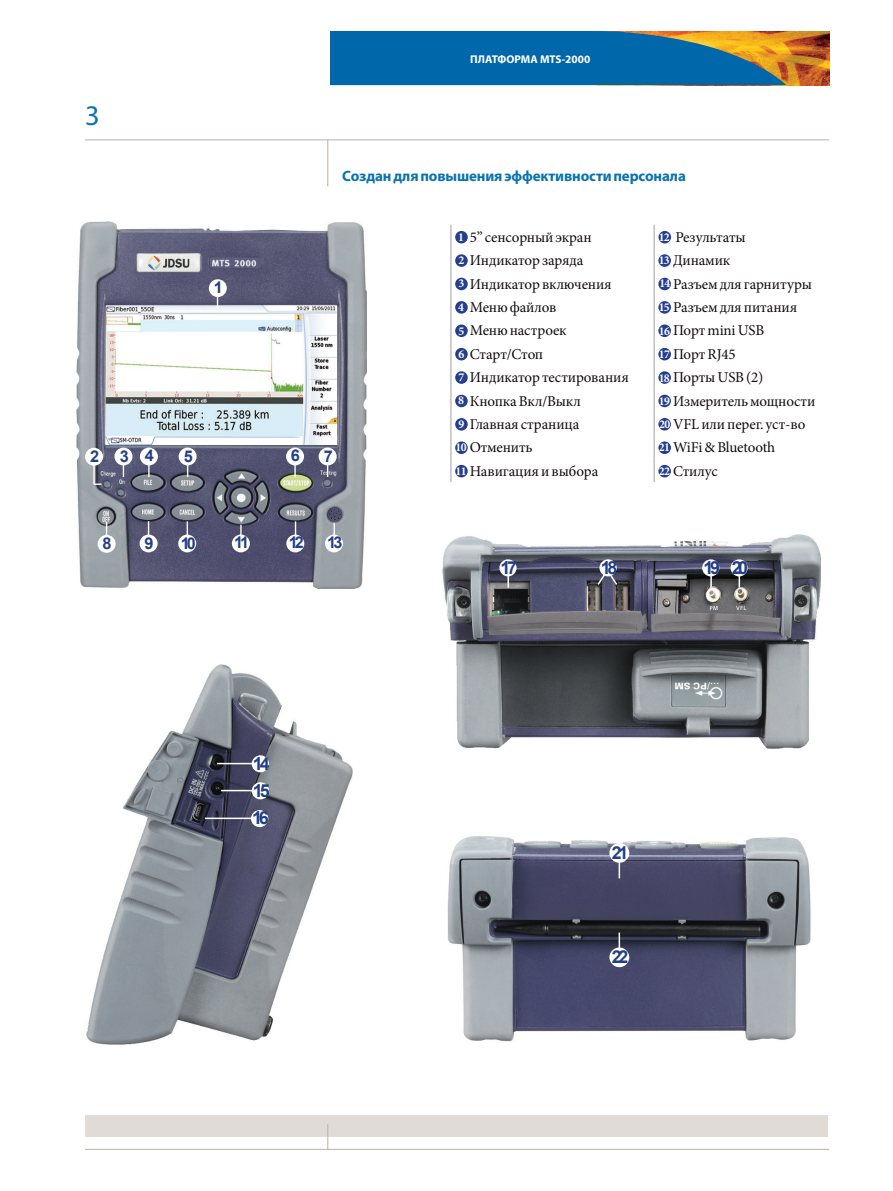
<style>
.page{position:relative;width:893px;height:1191px;background:#fff}
.page>*{position:absolute;margin:0;border:0;box-sizing:border-box;transform-origin:0 0}
.t1{font:28.5px "Myriad Pro";color:#0a73ae}
.t2{font:700 18px/27.5px "Arial";letter-spacing:-.18em;color:#233f85;text-align:justify}
.t3{font:700 17.7px "Arial";color:#233f85}
.t4{font:700 16.2px "Arial";letter-spacing:-.18em;color:#233f85}
.t5{font:15px "Minion Pro";letter-spacing:-.01em;color:#110a0c}
.t6{font:700 15px "Myriad Pro";letter-spacing:-.01em;color:#0a73ae}
.t7{font:700 11.25px "Myriad Pro";color:#fff}
.s1{font-weight:700;font-size:12px;color:#fff}
</style>
<div class="page">
<img style="left:786px;top:31px;width:44px;height:54px">
<svg style="left:330px;top:31px;width:456px;height:54px;background:#1b6d9a"></svg>
<hr style="left:85px;top:139px;width:744px;height:1px;background:#bbb1a3">
<div style="left:85px;top:1115px;width:743px;height:22px;background:#e0dcd5"></div>
<hr style="left:85px;top:1149px;width:744px;height:1px;background:#bbb1a3">
<svg style="left:327px;top:1124px;width:1px;height:25px"></svg>
<hr style="left:327px;top:139px;width:1px;height:47px;background:#bbb1a3">
<svg style="left:654px;top:225px;width:1px;height:257px"></svg>
<svg style="left:451px;top:225px;width:1px;height:257px"></svg>
<div style="left:455px;top:231px;width:13px;height:12px;background:#253f8e;border-radius:50%"></div>
<div style="left:658px;top:231px;width:13px;height:12px;background:#253f8e;border-radius:50%"></div>
<div style="left:455px;top:254px;width:13px;height:13px;background:#253f8e;border-radius:50%"></div>
<div style="left:658px;top:254px;width:13px;height:13px;background:#253f8e;border-radius:50%"></div>
<div style="left:455px;top:278px;width:13px;height:12px;background:#253f8e;border-radius:50%"></div>
<div style="left:658px;top:278px;width:13px;height:12px;background:#253f8e;border-radius:50%"></div>
<div style="left:455px;top:301px;width:13px;height:13px;background:#253f8e;border-radius:50%"></div>
<div style="left:658px;top:301px;width:13px;height:13px;background:#253f8e;border-radius:50%"></div>
<div style="left:455px;top:324px;width:13px;height:13px;background:#253f8e;border-radius:50%"></div>
<div style="left:658px;top:324px;width:13px;height:13px;background:#253f8e;border-radius:50%"></div>
<div style="left:455px;top:348px;width:13px;height:12px;background:#253f8e;border-radius:50%"></div>
<div style="left:658px;top:348px;width:13px;height:12px;background:#253f8e;border-radius:50%"></div>
<div style="left:455px;top:371px;width:13px;height:13px;background:#253f8e;border-radius:50%"></div>
<div style="left:658px;top:371px;width:13px;height:13px;background:#253f8e;border-radius:50%"></div>
<div style="left:455px;top:395px;width:13px;height:12px;background:#253f8e;border-radius:50%"></div>
<div style="left:658px;top:395px;width:13px;height:12px;background:#253f8e;border-radius:50%"></div>
<div style="left:455px;top:418px;width:13px;height:12px;background:#253f8e;border-radius:50%"></div>
<div style="left:658px;top:418px;width:13px;height:12px;background:#253f8e;border-radius:50%"></div>
<div style="left:455px;top:441px;width:13px;height:13px;background:#253f8e;border-radius:50%"></div>
<div style="left:658px;top:441px;width:13px;height:13px;background:#253f8e;border-radius:50%"></div>
<div style="left:455px;top:465px;width:13px;height:12px;background:#253f8e;border-radius:50%"></div>
<div style="left:658px;top:465px;width:13px;height:12px;background:#253f8e;border-radius:50%"></div>
<img style="left:447px;top:836px;width:364px;height:206px">
<svg style="left:619px;top:862px;width:1px;height:16px"></svg>
<div style="left:609px;top:843px;width:20px;height:19px;background:#fff;border-radius:50%"></div>
<svg style="left:619px;top:932px;width:1px;height:15px"></svg>
<div style="left:609px;top:947px;width:20px;height:20px;background:#fff;border-radius:50%"></div>
<img style="left:77px;top:221px;width:290px;height:367px">
<hr style="left:93px;top:454px;width:2px;height:30px;background:#fff">
<div style="left:85px;top:448px;width:18px;height:18px;background:#fff;border-radius:50%"></div>
<svg style="left:123px;top:465px;width:1px;height:12px"></svg>
<div style="left:114px;top:447px;width:18px;height:18px;background:#fff;border-radius:50%"></div>
<svg style="left:148px;top:465px;width:2px;height:12px"></svg>
<div style="left:140px;top:447px;width:18px;height:18px;background:#fff;border-radius:50%"></div>
<svg style="left:187px;top:465px;width:1px;height:12px"></svg>
<div style="left:179px;top:447px;width:18px;height:18px;background:#fff;border-radius:50%"></div>
<svg style="left:240px;top:525px;width:2px;height:9px"></svg>
<svg style="left:294px;top:465px;width:2px;height:12px"></svg>
<div style="left:286px;top:447px;width:18px;height:18px;background:#fff;border-radius:50%"></div>
<svg style="left:327px;top:465px;width:1px;height:12px"></svg>
<div style="left:319px;top:447px;width:18px;height:18px;background:#fff;border-radius:50%"></div>
<svg style="left:295px;top:521px;width:1px;height:13px"></svg>
<div style="left:178px;top:534px;width:18px;height:18px;background:#fff;border-radius:50%"></div>
<svg style="left:148px;top:521px;width:1px;height:13px"></svg>
<div style="left:140px;top:534px;width:18px;height:18px;background:#fff;border-radius:50%"></div>
<div style="left:232px;top:534px;width:18px;height:18px;background:#fff;border-radius:50%"></div>
<div style="left:286px;top:534px;width:18px;height:18px;background:#fff;border-radius:50%"></div>
<div style="left:325px;top:534px;width:18px;height:18px;background:#fff;border-radius:50%"></div>
<svg style="left:187px;top:521px;width:1px;height:13px"></svg>
<svg style="left:106px;top:521px;width:1px;height:14px"></svg>
<div style="left:98px;top:535px;width:18px;height:18px;background:#fff;border-radius:50%"></div>
<svg style="left:94px;top:483px;width:7px;height:2px"></svg>
<svg style="left:217px;top:297px;width:1px;height:12px"></svg>
<div style="left:209px;top:279px;width:18px;height:18px;background:#fff;border-radius:50%"></div>
<img style="left:442px;top:535px;width:378px;height:213px">
<svg style="left:507px;top:576px;width:2px;height:11px"></svg>
<svg style="left:710px;top:576px;width:2px;height:11px"></svg>
<div style="left:499px;top:559px;width:18px;height:17px;background:#fff;border-radius:50%"></div>
<div style="left:702px;top:559px;width:17px;height:17px;background:#fff;border-radius:50%"></div>
<svg style="left:596px;top:571px;width:23px;height:15px"></svg>
<div style="left:599px;top:559px;width:18px;height:17px;background:#fff;border-radius:50%"></div>
<div style="left:730px;top:559px;width:18px;height:17px;background:#fff;border-radius:50%"></div>
<img style="left:87px;top:665px;width:266px;height:379px">
<hr style="left:217px;top:763px;width:36px;height:1px;background:#fff">
<div style="left:252px;top:755px;width:17px;height:17px;background:#fff;border-radius:50%"></div>
<hr style="left:221px;top:790px;width:32px;height:1px;background:#fff">
<div style="left:252px;top:782px;width:17px;height:17px;background:#fff;border-radius:50%"></div>
<hr style="left:205px;top:817px;width:47px;height:2px;background:#fff">
<div style="left:251px;top:810px;width:17px;height:17px;background:#fff;border-radius:50%"></div>
<h1 class="t1" style="left:85px;top:98px;width:16px">3</h1>
<p class="t7" style="left:470px;top:52px;width:121px">ПЛАТФОРМА MTS-2000</p>
<p class="t6" style="left:342px;top:166px;width:345px">Создан для повышения эффективности персонала</p>
<p class="t4" style="left:214px;top:277px;width:11px">1</p>
<p class="t4" style="left:145px;top:444px;width:11px">4</p>
<p class="t4" style="left:90px;top:445px;width:11px">2</p>
<p class="t4" style="left:120px;top:445px;width:11px">3</p>
<p class="t4" style="left:184px;top:445px;width:11px">5</p>
<p class="t4" style="left:291px;top:444px;width:11px">6</p>
<p class="t4" style="left:324px;top:445px;width:11px">7</p>
<p class="t5" style="left:458px;top:227px;width:135px"><span class="s1">1</span> 5” сенсорный экран</p>
<p class="t5" style="left:659px;top:227px;width:88px"><span class="s1">12</span> Результаты</p>
<p class="t5" style="left:458px;top:250px;width:126px"><span class="s1">2</span> Индикатор заряда</p>
<p class="t5" style="left:659px;top:250px;width:73px"><span class="s1">13</span> Динамик</p>
<p class="t5" style="left:458px;top:274px;width:155px"><span class="s1">3</span> Индикатор включения</p>
<p class="t5" style="left:659px;top:274px;width:154px"><span class="s1">14</span> Разъем для гарнитуры</p>
<p class="t5" style="left:458px;top:297px;width:100px"><span class="s1">4</span> Меню файлов</p>
<p class="t5" style="left:659px;top:297px;width:140px"><span class="s1">15</span> Разъем для питания</p>
<p class="t5" style="left:458px;top:320px;width:110px"><span class="s1">5</span> Меню настроек</p>
<p class="t5" style="left:659px;top:320px;width:107px"><span class="s1">16</span> Порт mini USB</p>
<p class="t5" style="left:458px;top:344px;width:86px"><span class="s1">6</span> Старт/Стоп</p>
<p class="t5" style="left:659px;top:344px;width:78px"><span class="s1">17</span> Порт RJ45</p>
<p class="t5" style="left:458px;top:367px;width:172px"><span class="s1">7</span> Индикатор тестирования</p>
<p class="t5" style="left:659px;top:367px;width:106px"><span class="s1">18</span> Порты USB (2)</p>
<p class="t5" style="left:458px;top:391px;width:124px"><span class="s1">8</span> Кнопка Вкл/Выкл</p>
<p class="t5" style="left:659px;top:391px;width:158px"><span class="s1">19</span> Измеритель мощности</p>
<p class="t5" style="left:458px;top:414px;width:123px"><span class="s1">9</span> Главная страница</p>
<p class="t5" style="left:659px;top:414px;width:148px"><span class="s1">20</span> VFL или перег. уст-во</p>
<p class="t5" style="left:456px;top:437px;width:79px"><span class="s1">10</span> Отменить</p>
<p class="t5" style="left:659px;top:437px;width:118px"><span class="s1">21</span> WiFi &amp; Bluetooth</p>
<p class="t5" style="left:456px;top:461px;width:144px"><span class="s1">11</span> Навигация и выбора</p>
<p class="t5" style="left:659px;top:461px;width:60px"><span class="s1">22</span> Стилус</p>
<p class="t4" style="left:103px;top:532px;width:11px">8</p>
<p class="t4" style="left:144px;top:532px;width:11px">9</p>
<p class="t4" style="left:234px;top:532px;width:17px">11</p>
<p class="t4" style="left:289px;top:532px;width:17px">12</p>
<p class="t4" style="left:327px;top:532px;width:17px">13</p>
<p class="t4" style="left:181px;top:533px;width:17px">10</p>
<p class="t2" style="left:252px;top:750px;width:19px">14<br>15<br>16</p>
<p class="t2" style="left:501px;top:554px;width:18px">17</p>
<p class="t2" style="left:601px;top:554px;width:18px">18</p>
<p class="t2" style="left:703px;top:554px;width:46px">19 20</p>
<p class="t3" style="left:612px;top:841px;width:18px">21</p>
<p class="t3" style="left:612px;top:945px;width:18px">22</p>
</div>
